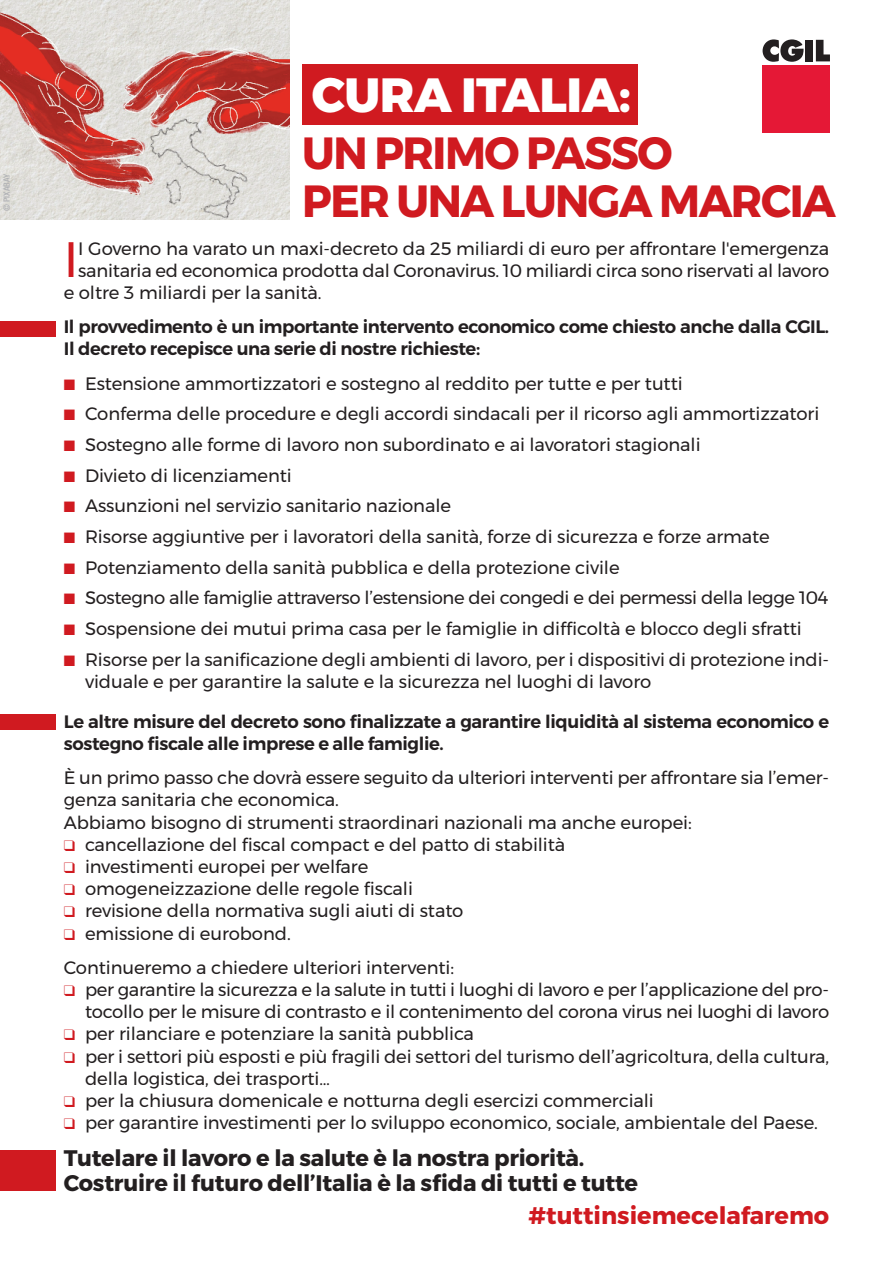
<style>
.page{position:relative;width:893px;height:1263px;background:#fff}
.page>*{position:absolute;margin:0;border:0;box-sizing:border-box;transform-origin:0 0}
.t1{font:49.65px "Montserrat";color:#d01a20}
.t2{font:800 48px "Montserrat";letter-spacing:-.01em;color:#fff}
.t3{font:700 45px "Montserrat";letter-spacing:-.035em;color:#d01a20}
.t4{font:700 24px "Montserrat";color:#d01a20}
.t5{font:700 22.5px/24.8px "Montserrat";letter-spacing:-.01em;color:#231f20}
.t6{font:18px/22.2px "Montserrat";letter-spacing:-.005em;color:#231f20}
.t7{font:600 18px/22.2px "Montserrat";letter-spacing:-.02em;color:#231f20}
.t8{font:500 condensed 8.7px "Helvetica Neue LT Std";color:#b0b1b5}
.s1{color:#d01a20}
</style>
<div class="page">
<div style="left:302px;top:64px;width:336px;height:60px;background:#d01a20"></div>
<svg style="left:763px;top:39px;width:40px;height:23px"></svg>
<div style="left:805px;top:40px;width:8px;height:21px;background:#231f20"></div>
<svg style="left:816px;top:40px;width:14px;height:21px"></svg>
<div style="left:762px;top:65px;width:68px;height:68px;background:#e51836"></div>
<div style="left:0;top:321px;width:55px;height:15px;background:#d01a20"></div>
<div style="left:0;top:715px;width:55px;height:15px;background:#d01a20"></div>
<div style="left:0;top:1150px;width:55px;height:41px;background:#d01a20"></div>
<img style="left:0;top:0;width:289px;height:220px">
<img style="left:144px;top:104px;width:116px;height:116px">
<h2 class="t2" style="left:312px;top:56px;width:321px">CURA ITALIA:</h2>
<h3 class="t3" style="left:302px;top:117px;width:372px">UN PRIMO PASSO</h3>
<p class="t8" style="left:4px;top:211px;width:39px;rotate:-90deg">© PIXABAY</p>
<h3 class="t3" style="left:302px;top:165px;width:535px">PER UNA LUNGA MARCIA</h3>
<h1 class="t1" style="left:64px;top:221px;width:16px">I</h1>
<p class="t6" style="left:78px;top:237px;width:752px">I Governo ha varato un maxi-decreto da 25 miliardi di euro per affrontare l'emergenza</p>
<p class="t6" style="left:78px;top:259px;width:752px">sanitaria ed economica prodotta dal Coronavirus. 10 miliardi circa sono riservati al lavoro</p>
<p class="t6" style="left:64px;top:281px;width:259px">e oltre 3 miliardi per la sanità.</p>
<p class="t7" style="left:64px;top:316px;width:767px">Il provvedimento è un importante intervento economico come chiesto anche dalla CGIL.<br>Il decreto recepisce una serie di nostre richieste:</p>
<p class="t6" style="left:64px;top:372px;width:620px"><span class="s1">■</span> Estensione ammortizzatori e sostegno al reddito per tutte e per tutti</p>
<p class="t6" style="left:64px;top:403px;width:757px"><span class="s1">■</span> Conferma delle procedure e degli accordi sindacali per il ricorso agli ammortizzatori</p>
<p class="t6" style="left:64px;top:433px;width:638px"><span class="s1">■</span> Sostegno alle forme di lavoro non subordinato e ai lavoratori stagionali</p>
<p class="t6" style="left:64px;top:464px;width:229px"><span class="s1">■</span> Divieto di licenziamenti</p>
<p class="t6" style="left:64px;top:495px;width:389px"><span class="s1">■</span> Assunzioni nel servizio sanitario nazionale</p>
<p class="t6" style="left:64px;top:525px;width:707px"><span class="s1">■</span> Risorse aggiuntive per i lavoratori della sanità, forze di sicurezza e forze armate</p>
<p class="t6" style="left:64px;top:556px;width:557px"><span class="s1">■</span> Potenziamento della sanità pubblica e della protezione civile</p>
<p class="t6" style="left:64px;top:587px;width:766px"><span class="s1">■</span> Sostegno alle famiglie attraverso l’estensione dei congedi e dei permessi della legge 104</p>
<p class="t6" style="left:64px;top:617px;width:740px"><span class="s1">■</span> Sospensione dei mutui prima casa per le famiglie in difficoltà e blocco degli sfratti</p>
<p class="t6" style="left:85px;top:648px;width:746px;text-indent:-21px"><span class="s1">■</span> Risorse per la sanificazione degli ambienti di lavoro, per i dispositivi di protezione indi&shy;viduale e per garantire la salute e la sicurezza nel luoghi di lavoro</p>
<p class="t7" style="left:64px;top:710px;width:767px">Le altre misure del decreto sono finalizzate a garantire liquidità al sistema economico e sostegno fiscale alle imprese e alle famiglie.</p>
<p class="t6" style="left:64px;top:766px;width:767px">È un primo passo che dovrà essere seguito da ulteriori interventi per affrontare sia l’emer&shy;genza sanitaria che economica.<br>Abbiamo bisogno di strumenti straordinari nazionali ma anche europei:</p>
<p class="t6" style="left:64px;top:833px;width:503px"><span class="s1">❑</span> cancellazione del fiscal compact e del patto di stabilità</p>
<p class="t6" style="left:64px;top:855px;width:306px"><span class="s1">❑</span> investimenti europei per welfare</p>
<p class="t6" style="left:64px;top:877px;width:351px"><span class="s1">❑</span> omogeneizzazione delle regole fiscali</p>
<p class="t6" style="left:64px;top:900px;width:401px"><span class="s1">❑</span> revisione della normativa sugli aiuti di stato</p>
<p class="t6" style="left:64px;top:916px;width:392px;line-height:34.2px"><span class="s1">❑</span> emissione di eurobond.<br>Continueremo a chiedere ulteriori interventi:</p>
<p class="t6" style="left:64px;top:978px;width:767px;text-align:right"><span class="s1">❑</span> per garantire la sicurezza e la salute in tutti i luoghi di lavoro e per l’applicazione del pro&shy;tocollo per le misure di contrasto e il contenimento del corona virus nei luoghi di lavoro</p>
<p class="t6" style="left:64px;top:1023px;width:412px"><span class="s1">❑</span> per rilanciare e potenziare la sanità pubblica</p>
<p class="t6" style="left:85px;top:1045px;width:746px;text-indent:-21px"><span class="s1">❑</span> per i settori più esposti e più fragili dei settori del turismo dell’agricoltura, della cultura, della logistica, dei trasporti…</p>
<p class="t6" style="left:64px;top:1089px;width:592px"><span class="s1">❑</span> per la chiusura domenicale e notturna degli esercizi commerciali</p>
<p class="t6" style="left:64px;top:1111px;width:756px"><span class="s1">❑</span> per garantire investimenti per lo sviluppo economico, sociale, ambientale del Paese.</p>
<p class="t5" style="left:64px;top:1146px;width:576px">Tutelare il lavoro e la salute è la nostra priorità.<br>Costruire il futuro dell’Italia è la sfida di tutti e tutte</p>
<h3 class="t4" style="left:529px;top:1196px;width:302px">#tuttinsiemecelafaremo</h3>
</div>
